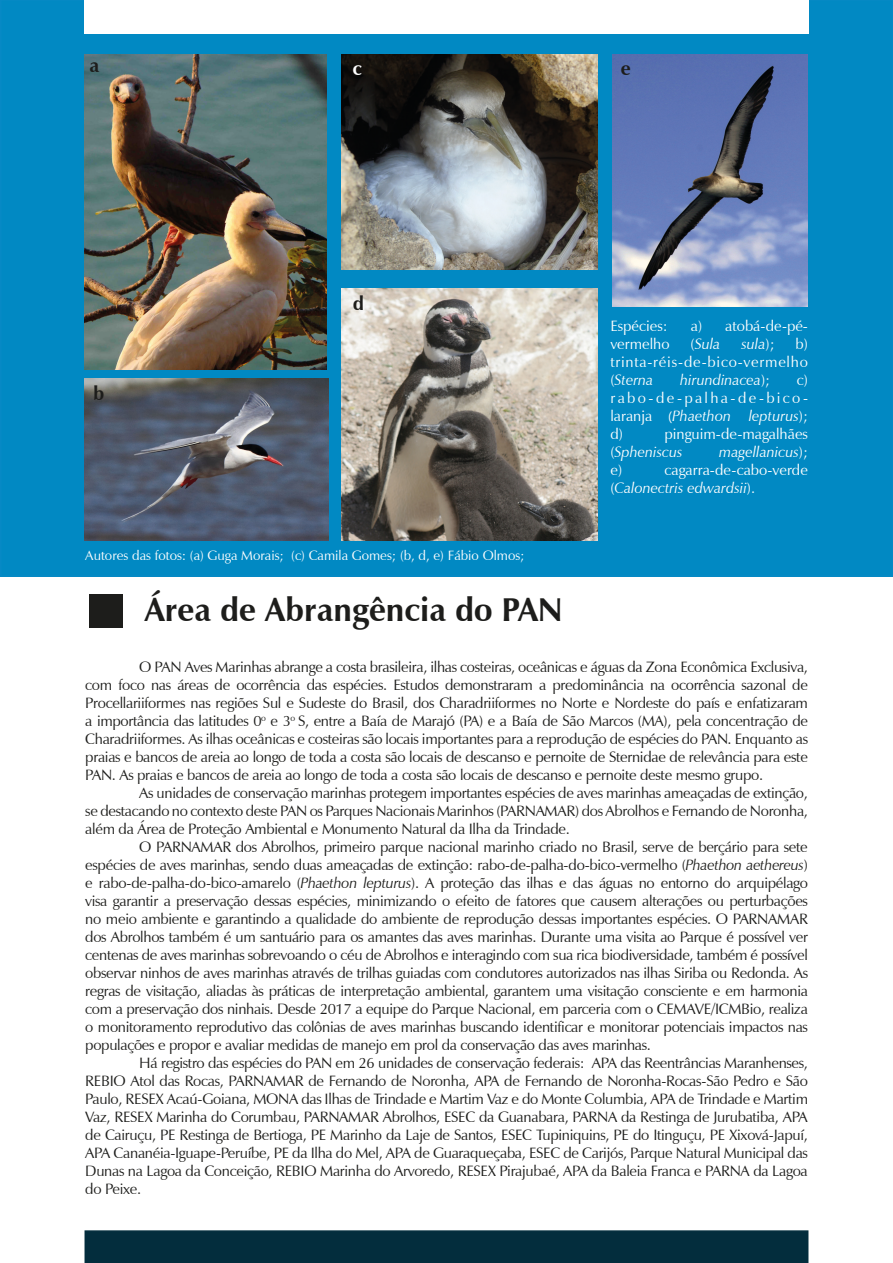
<style>
.page{position:relative;width:893px;height:1263px;background:#fff}
.page>*{position:absolute;margin:0;border:0;box-sizing:border-box;transform-origin:0 0}
.TITULOS_VERDE{font:700 33px "Zapf Humanist 601 BT";color:#1d1d1b}
.t1{font:700 19.5px "Zapf Humanist 601 BT";color:#1d1d1b}
.t2{font:700 19.5px "Zapf Humanist 601 BT";color:#fff}
.t3{font:15px/18px "Zapf Humanist 601 BT";letter-spacing:-.02em;color:#1d1d1b;text-align:justify}
.t4{font:15px/18px "Zapf Humanist 601 BT";color:#fff;text-align:justify}
.t5{font:italic 15px "Zapf Humanist 601 BT";color:#fff}
.t6{font:13.5px "Zapf Humanist 601 BT";color:#fff}
.s1{font-style:normal}
.s2{font-style:italic}
.s3{font-family:"Gisha";font-size:13.5px}
</style>
<div class="page">
<div style="left:85px;top:1230px;width:723px;height:33px;background:#032d3d;border:2px solid #032d3d"></div>
<div style="left:1px;top:0;width:892px;height:576px;background:#0189c3"></div>
<div style="left:85px;top:0;width:724px;height:34px;background:#fff"></div>
<img style="left:85px;top:54px;width:241px;height:315px">
<div style="left:89px;top:594px;width:34px;height:34px;background:#1d1d1b"></div>
<img style="left:85px;top:378px;width:243px;height:162px">
<img style="left:342px;top:55px;width:255px;height:214px">
<img style="left:342px;top:288px;width:255px;height:252px">
<img style="left:612px;top:54px;width:196px;height:252px">
<p class="t1" style="left:90px;top:53px;width:11px">a</p>
<p class="t2" style="left:353px;top:56px;width:11px">c</p>
<p class="t1" style="left:621px;top:56px;width:11px">e</p>
<p class="t1" style="left:93px;top:381px;width:13px">b</p>
<p class="t1" style="left:353px;top:292px;width:13px">d</p>
<p class="t6" style="left:85px;top:547px;width:441px">Autores das fotos: (a) Guga Morais; (c) Camila Gomes; (b, d, e) Fábio Olmos;</p>
<p class="t4" style="left:610px;top:317px;width:59px">Espécies:</p>
<p class="t4" style="left:691px;top:317px;width:119px">a) atobá-de-pé-</p>
<p class="t4" style="left:610px;top:335px;width:61px">vermelho</p>
<p class="t5" style="left:691px;top:335px;width:31px"><span class="s1">(</span>Sula</p>
<p class="t5" style="left:741px;top:335px;width:35px">sula<span class="s1">);</span></p>
<p class="t4" style="left:610px;top:335px;width:199px;text-indent:185px">b) trinta-réis-de-bico-vermelho (<span class="s2">Sterna</span></p>
<p class="t5" style="left:680px;top:371px;width:91px">hirundinacea<span class="s1">);</span></p>
<p class="t4" style="left:610px;top:371px;width:199px;text-indent:186px">c) rabo-de-palha-de-bico&shy;laranja <span class="s3">(</span><span class="s2">Phaethon lepturus</span>); d)</p>
<p class="t4" style="left:610px;top:425px;width:199px;text-indent:54px">pinguim-de-magalhães (<span class="s2">Spheniscus</span></p>
<p class="t5" style="left:719px;top:443px;width:90px">magellanicus<span class="s1">);</span></p>
<p class="t4" style="left:610px;top:461px;width:199px;text-indent:54px">cagarra-de-cabo-verde (<span class="s2">Calonectris edwardsii</span>).</p>
<p class="t4" style="left:610px;top:461px;width:13px">e)</p>
<p class="TITULOS_VERDE" style="left:145px;top:590px;width:419px">Área de Abrangência do PAN</p>
<p class="t3" style="left:85px;top:658px;width:724px;text-indent:54px">O PAN Aves Marinhas abrange a costa brasileira, ilhas costeiras, oceânicas e águas da Zona Econômica Exclusiva, com foco nas áreas de ocorrência das espécies. Estudos demonstraram a predominância na ocorrência sazonal de Procellariiformes nas regiões Sul e Sudeste do Brasil, dos Charadriiformes no Norte e Nordeste do país e enfatizaram a importância das latitudes 0<sup>o</sup> e 3<sup>o</sup> S, entre a Baía de Marajó (PA) e a Baía de São Marcos (MA), pela concentração de Charadriiformes. As ilhas oceânicas e costeiras são locais importantes para a reprodução de espécies do PAN. Enquanto as praias e bancos de areia ao longo de toda a costa são locais de descanso e pernoite de Sternidae de relevância para este PAN. As praias e bancos de areia ao longo de toda a costa são locais de descanso e pernoite deste mesmo grupo.</p>
<p class="t3" style="left:85px;top:784px;width:724px;text-indent:54px">As unidades de conservação marinhas protegem importantes espécies de aves marinhas ameaçadas de extinção, se destacando no contexto deste PAN os Parques Nacionais Marinhos (PARNAMAR) dos Abrolhos e Fernando de Noronha, além da Área de Proteção Ambiental e Monumento Natural da Ilha da Trindade.</p>
<p class="t3" style="left:85px;top:838px;width:724px;text-indent:54px">O PARNAMAR dos Abrolhos, primeiro parque nacional marinho criado no Brasil, serve de berçário para sete espécies de aves marinhas, sendo duas ameaçadas de extinção: rabo-de-palha-do-bico-vermelho (<span class="s2">Phaethon aethereus</span>) e rabo-de-palha-do-bico-amarelo (<span class="s2">Phaethon lepturus</span>). A proteção das ilhas e das águas no entorno do arquipélago visa garantir a preservação dessas espécies, minimizando o efeito de fatores que causem alterações ou perturbações no meio ambiente e garantindo a qualidade do ambiente de reprodução dessas importantes espécies. O PARNAMAR dos Abrolhos também é um santuário para os amantes das aves marinhas. Durante uma visita ao Parque é possível ver centenas de aves marinhas sobrevoando o céu de Abrolhos e interagindo com sua rica biodiversidade, também é possível observar ninhos de aves marinhas através de trilhas guiadas com condutores autorizados nas ilhas Siriba ou Redonda. As regras de visitação, aliadas às práticas de interpretação ambiental, garantem uma visitação consciente e em harmonia com a preservação dos ninhais. Desde 2017 a equipe do Parque Nacional, em parceria com o CEMAVE/ICMBio, realiza o monitoramento reprodutivo das colônias de aves marinhas buscando identificar e monitorar potenciais impactos nas populações e propor e avaliar medidas de manejo em prol da conservação das aves marinhas.</p>
<p class="t3" style="left:85px;top:1054px;width:724px;text-indent:54px">Há registro das espécies do PAN em 26 unidades de conservação federais: APA das Reentrâncias Maranhenses, REBIO Atol das Rocas, PARNAMAR de Fernando de Noronha, APA de Fernando de Noronha-Rocas-São Pedro e São Paulo, RESEX Acaú-Goiana, MONA das Ilhas de Trindade e Martim Vaz e do Monte Columbia, APA de Trindade e Martim Vaz, RESEX Marinha do Corumbau, PARNAMAR Abrolhos, ESEC da Guanabara, PARNA da Restinga de Jurubatiba, APA de Cairuçu, PE Restinga de Bertioga, PE Marinho da Laje de Santos, ESEC Tupiniquins, PE do Itinguçu, PE Xixová-Japuí, APA Cananéia-Iguape-Peruíbe, PE da Ilha do Mel, APA de Guaraqueçaba, ESEC de Carijós, Parque Natural Municipal das Dunas na Lagoa da Conceição, REBIO Marinha do Arvoredo, RESEX Pirajubaé, APA da Baleia Franca e PARNA da Lagoa do Peixe.</p>
</div>
